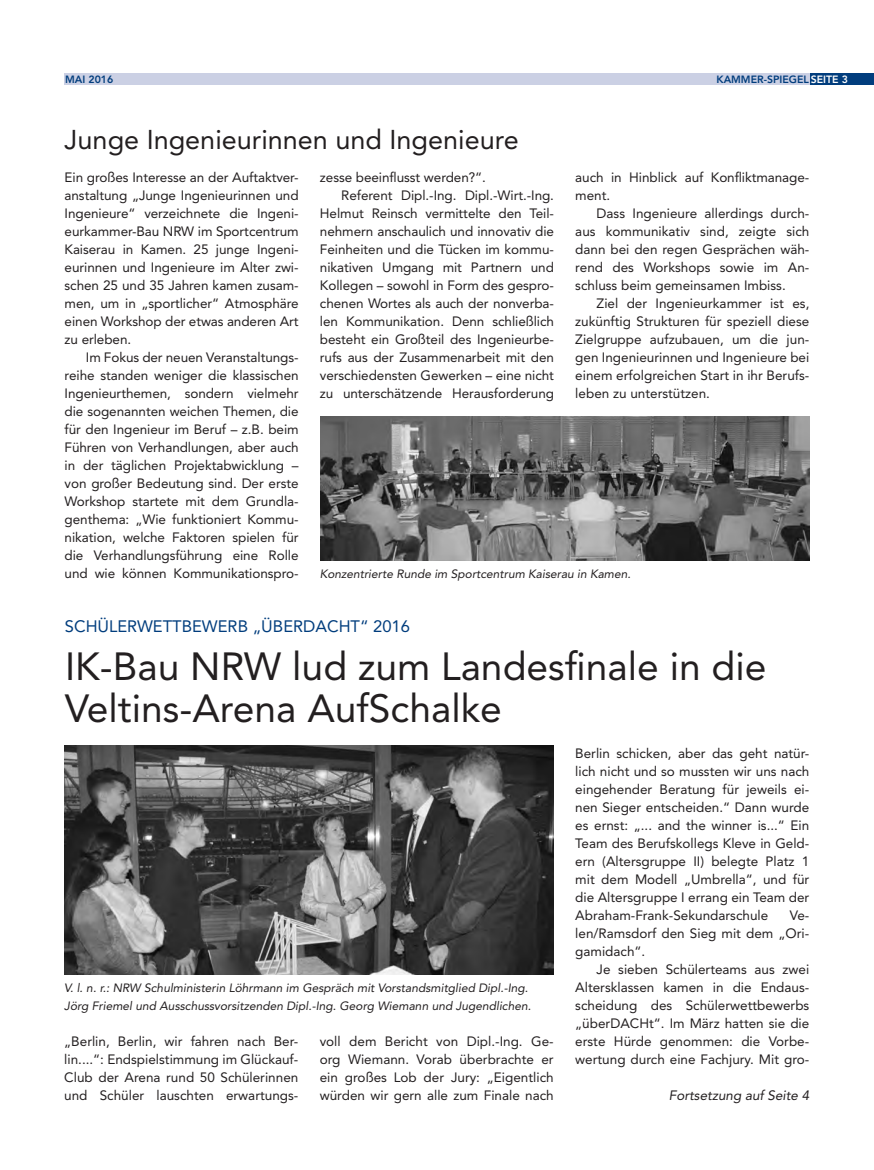
<style>
.page{position:relative;width:874px;height:1170px;background:#fff}
.page>*{position:absolute;margin:0;border:0;box-sizing:border-box;transform-origin:0 0}
.t1{font:39px/42px "Avenir LT Std";color:#231f20}
.t2{font:27px "Avenir LT Std";color:#231f20}
.t3{font:16.5px "Avenir LT Std";color:#013d7d}
.t4{font:13.5px/18px "Avenir LT Std";letter-spacing:-.005em;color:#231f20;text-align:justify}
.t5{font:italic 13.5px "Avenir LT Std";color:#231f20}
.t6{font:italic 12px/18px "Avenir LT Std";color:#231f20}
.t7{font:800 10.5px "Avenir LT Std";color:#013d7d}
.s1{color:#fff}
</style>
<div class="page">
<div style="left:808px;top:74px;width:65px;height:11px;background:#013d7d"></div>
<div style="left:64px;top:74px;width:745px;height:11px;background:#cbd0e4"></div>
<img style="left:65px;top:746px;width:488px;height:228px">
<img style="left:320px;top:416px;width:489px;height:144px">
<p class="t7" style="left:65px;top:73px;width:50px">MAI 2016</p>
<p class="t7" style="left:716px;top:73px;width:133px">KAMMER-SPIEGEL <span class="s1">SEITE 3</span></p>
<h2 class="t2" style="left:65px;top:124px;width:455px">Junge Ingenieurinnen und Ingenieure</h2>
<p class="t4" style="left:65px;top:169px;width:235px">Ein großes Interesse an der Auftaktver&shy;anstaltung „Junge Ingenieurinnen und Ingenieure“ verzeichnete die Ingeni&shy;eurkammer-Bau NRW im Sportcentrum Kaiserau in Kamen. 25 junge Ingeni&shy;eurinnen und Ingenieure im Alter zwi&shy;schen 25 und 35 Jahren kamen zusam&shy;men, um in „sportlicher“ Atmosphäre einen Workshop der etwas anderen Art zu erleben.</p>
<p class="t4" style="left:65px;top:349px;width:235px;text-indent:21px">Im Fokus der neuen Veranstaltungs&shy;reihe standen weniger die klassischen Ingenieurthemen, sondern vielmehr die sogenannten weichen Themen, die für den Ingenieur im Beruf – z.B. beim Führen von Verhandlungen, aber auch in der täglichen Projektabwicklung – von großer Bedeutung sind. Der erste Workshop startete mit dem Grundla&shy;genthema: „Wie funktioniert Kommu&shy;nikation, welche Faktoren spielen für die Verhandlungsführung eine Rolle und wie können Kommunikationspro-</p>
<p class="t4" style="left:575px;top:169px;width:235px">auch in Hinblick auf Konfliktmanage&shy;ment.</p>
<p class="t4" style="left:575px;top:205px;width:235px;text-indent:21px">Dass Ingenieure allerdings durch&shy;aus kommunikativ sind, zeigte sich dann bei den regen Gesprächen wäh&shy;rend des Workshops sowie im An&shy;schluss beim gemeinsamen Imbiss.</p>
<p class="t4" style="left:575px;top:295px;width:235px;text-indent:21px">Ziel der Ingenieurkammer ist es, zukünftig Strukturen für speziell diese Zielgruppe aufzubauen, um die jun&shy;gen Ingenieurinnen und Ingenieure bei einem erfolgreichen Start in ihr Berufs&shy;leben zu unterstützen.</p>
<p class="t4" style="left:320px;top:169px;width:167px">zesse beeinflusst werden?“.</p>
<p class="t4" style="left:341px;top:187px;width:214px">Referent Dipl.-Ing. Dipl.-Wirt.-Ing.</p>
<p class="t4" style="left:320px;top:205px;width:235px">Helmut Reinsch vermittelte den Teil-</p>
<p class="t4" style="left:320px;top:223px;width:235px">nehmern anschaulich und innovativ die</p>
<p class="t4" style="left:320px;top:241px;width:235px">Feinheiten und die Tücken im kommu-</p>
<p class="t4" style="left:320px;top:259px;width:235px">nikativen Umgang mit Partnern und</p>
<p class="t4" style="left:320px;top:277px;width:235px">Kollegen – sowohl in Form des gespro-</p>
<p class="t4" style="left:320px;top:295px;width:235px">chenen Wortes als auch der nonverba-</p>
<p class="t4" style="left:320px;top:313px;width:235px">len Kommunikation. Denn schließlich</p>
<p class="t4" style="left:320px;top:331px;width:235px">besteht ein Großteil des Ingenieurbe-</p>
<p class="t4" style="left:320px;top:349px;width:235px">rufs aus der Zusammenarbeit mit den</p>
<p class="t4" style="left:320px;top:367px;width:235px">verschiedensten Gewerken – eine nicht</p>
<p class="t4" style="left:320px;top:385px;width:235px">zu unterschätzende Herausforderung</p>
<p class="t6" style="left:319px;top:565px;width:312px">Konzentrierte Runde im Sportcentrum Kaiserau in Kamen.</p>
<p class="t3" style="left:65px;top:617px;width:346px">SCHÜLERWETTBEWERB „ÜBERDACHT“ 2016</p>
<h1 class="t1" style="left:65px;top:646px;width:702px">IK-Bau NRW lud zum Landesfinale in die<br>Veltins-Arena AufSchalke</h1>
<p class="t6" style="left:64px;top:979px;width:468px">V. l. n. r.: NRW Schulministerin Löhrmann im Gespräch mit Vorstandsmitglied Dipl.-Ing.<br>Jörg Friemel und Ausschussvorsitzenden Dipl.-Ing. Georg Wiemann und Jugendlichen.</p>
<p class="t4" style="left:64px;top:1033px;width:235px">„Berlin, Berlin, wir fahren nach Ber&shy;lin....“: Endspielstimmung im Glückauf-Club der Arena rund 50 Schülerinnen und Schüler lauschten erwartungs-</p>
<p class="t4" style="left:319px;top:1033px;width:235px">voll dem Bericht von Dipl.-Ing. Ge&shy;org Wiemann. Vorab überbrachte er ein großes Lob der Jury: „Eigentlich würden wir gern alle zum Finale nach</p>
<p class="t4" style="left:575px;top:745px;width:235px">Berlin schicken, aber das geht natür&shy;lich nicht und so mussten wir uns nach eingehender Beratung für jeweils ei&shy;nen Sieger entscheiden.“ Dann wurde es ernst: „... and the winner is...“ Ein Team des Berufskollegs Kleve in Geld&shy;ern (Altersgruppe II) belegte Platz 1 mit dem Modell „Umbrella“, und für die Altersgruppe I errang ein Team der Abraham-Frank-Sekundarschule</p>
<p class="t4" style="left:575px;top:907px;width:235px;text-indent:214px">Ve&shy;len/Ramsdorf den Sieg mit dem „Ori&shy;gamidach“.</p>
<p class="t4" style="left:575px;top:961px;width:235px;text-indent:21px">Je sieben Schülerteams aus zwei Altersklassen kamen in die Endaus&shy;scheidung des Schülerwettbewerbs „überDACHt“. Im März hatten sie die erste Hürde genommen: die Vorbe&shy;wertung durch eine Fachjury. Mit gro-</p>
<p class="t5" style="left:668px;top:1088px;width:142px">Fortsetzung auf Seite 4</p>
</div>
